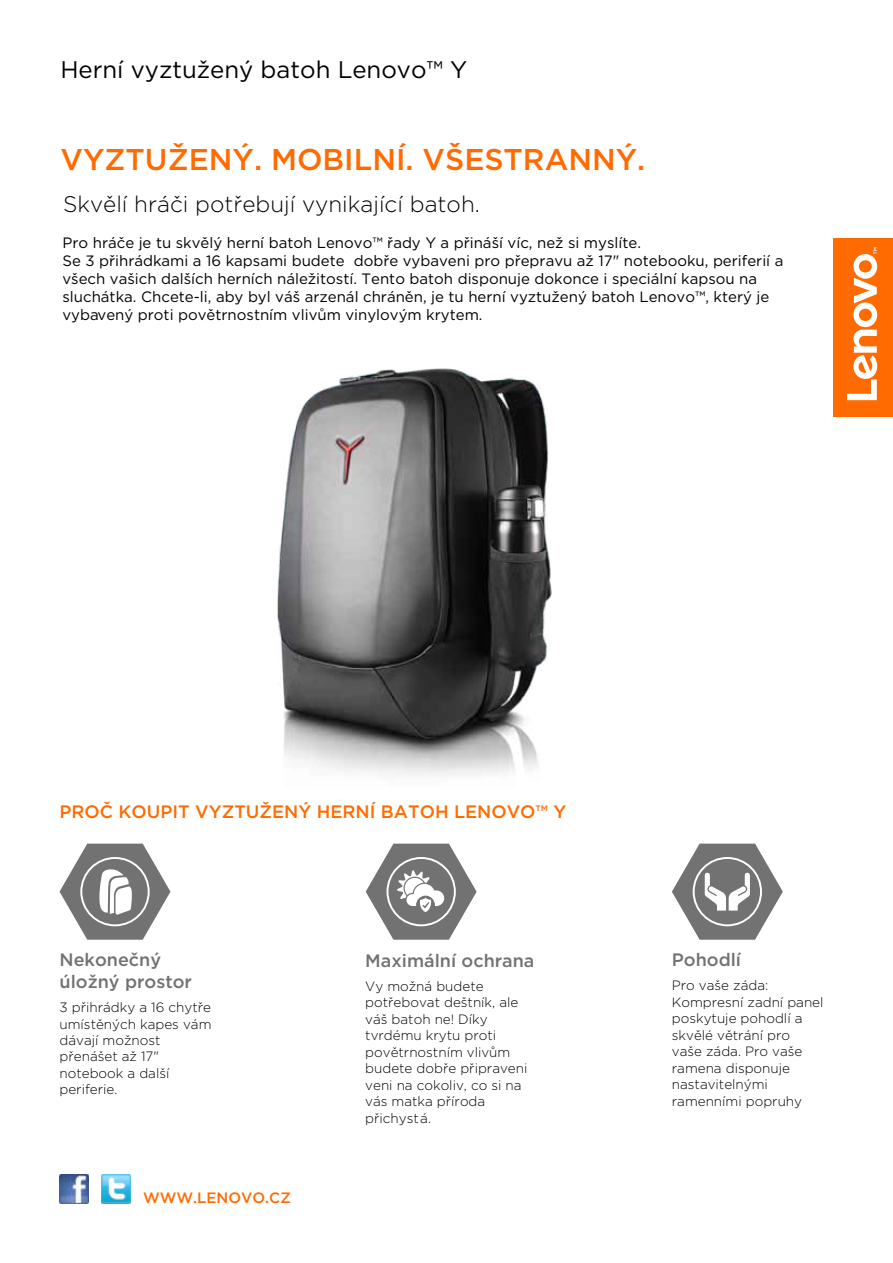
<style>
.page{position:relative;width:893px;height:1263px;background:#fff}
.page>*{position:absolute;margin:0;border:0;box-sizing:border-box;transform-origin:0 0}
.t1{font:500 30px "Gotham";color:#ff6b00}
.t2{font:24px "Gotham";color:#000}
.t3{font:300 22.5px "Gotham";color:#000}
.t4{font:500 18px/21.6px "Gotham";color:#717271}
.t5{font:500 18px "Gotham";color:#ff6b00}
.t6{font:15px/18px "Gotham";color:#000}
.t7{font:500 15px "Gotham";color:#ff6b00}
.t8{font:300 13.5px/16.5px "Gotham";color:#000}
</style>
<div class="page">
<img style="left:277px;top:368px;width:275px;height:407px">
<img style="left:102px;top:1175px;width:28px;height:28px">
<img style="left:59px;top:1175px;width:29px;height:28px">
<svg style="left:60px;top:844px;width:110px;height:96px"></svg>
<svg style="left:366px;top:844px;width:111px;height:96px"></svg>
<svg style="left:672px;top:844px;width:111px;height:96px"></svg>
<div style="left:833px;top:238px;width:60px;height:179px;background:#ff6b00"></div>
<svg style="left:847px;top:248px;width:30px;height:152px"></svg>
<h2 class="t2" style="left:60px;top:54px;width:409px">Herní vyztužený batoh Lenovo™ Y</h2>
<h1 class="t1" style="left:61px;top:140px;width:586px">VYZTUŽENÝ. mobilNÍ. VŠESTRANNÝ.</h1>
<h3 class="t3" style="left:63px;top:189px;width:418px">Skvělí hráči potřebují vynikající batoh.</h3>
<p class="t6" style="left:62px;top:233px;width:722px">Pro hráče je tu skvělý herní batoh Lenovo™ řady Y a přináší víc, než si myslíte.<br>Se 3 přihrádkami a 16 kapsami budete dobře vybaveni pro přepravu až 17" notebooku, periferií a všech vašich dalších herních náležitostí. Tento batoh disponuje dokonce i speciální kapsou na sluchátka. Chcete-li, aby byl váš arzenál chráněn, je tu herní vyztužený batoh Lenovo™, který je vybavený proti povětrnostním vlivům vinylovým krytem.</p>
<h3 class="t5" style="left:60px;top:800px;width:508px">PROČ KOUPIT VYZTUŽENÝ HERNÍ BATOH leNoVo™ Y</h3>
<h3 class="t4" style="left:60px;top:949px;width:134px">Nekonečný úložný prostor</h3>
<p class="t8" style="left:60px;top:998px;width:153px">3 přihrádky a 16 chytře umístěných kapes vám dávají možnost přenášet až 17" notebook a další periferie.</p>
<p class="t7" style="left:143px;top:1188px;width:70px">OM</p>
<h3 class="t4" style="left:365px;top:949px;width:171px">Maximální ochrana</h3>
<p class="t8" style="left:365px;top:977px;width:164px">Vy možná budete potřebovat deštník, ale váš batoh ne! Díky tvrdému krytu proti povětrnostním vlivům budete dobře připraveni veni na cokoliv, co si na vás matka příroda přichystá.</p>
<h3 class="t4" style="left:672px;top:949px;width:71px">Pohodlí</h3>
<p class="t8" style="left:672px;top:977px;width:153px">Pro vaše záda:<br>Kompresní zadní panel poskytuje pohodlí a skvělé větrání pro vaše záda. Pro vaše ramena disponuje nastavitelnými ramenními popruhy</p>
</div>
